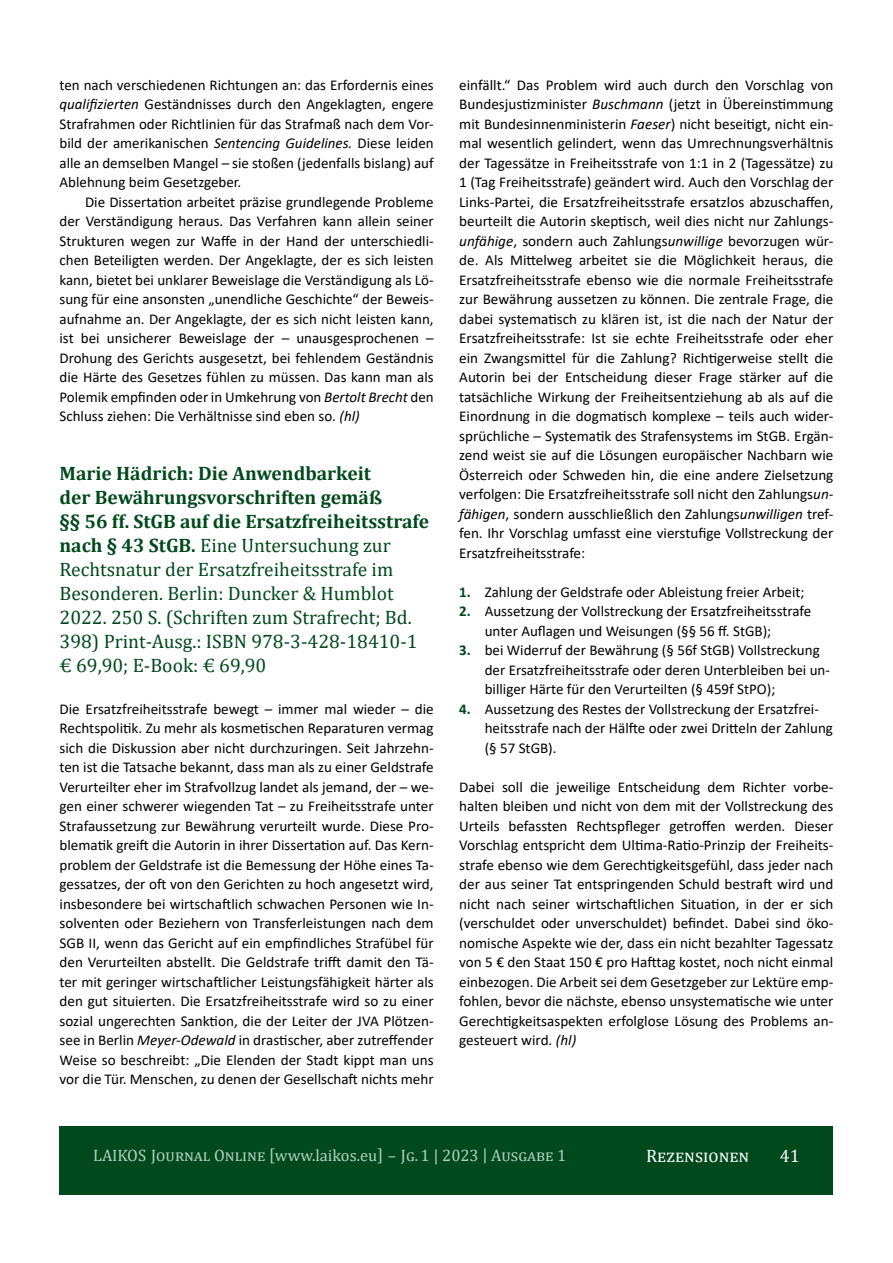
<style>
.page{position:relative;width:893px;height:1263px;background:#fff}
.page>*{position:absolute;margin:0;border:0;box-sizing:border-box;transform-origin:0 0}
.Ü1_ohneEinzug{font:19.5px/24px "Cambria";color:#00491d}
.t1{font:18px "Cambria";color:#fff}
.t2{font:16.5px "Cambria";color:#b3d1bd}
.Text_ZeileVor{font:15px/19.5px "Calibri";color:#000;text-align:justify}
.Text_mE{font:15px/19.5px "Calibri";color:#000;text-align:justify}
.Aufzählung{font:15px/19.5px "Calibri";color:#000}
.s1{font-style:italic}
.s2{font-weight:700}
.s3{font-weight:700;color:#00491d}
</style>
<div class="page">
<div style="left:60px;top:1127px;width:773px;height:68px;background:#00491d"></div>
<p class="Text_mE" style="left:60px;top:75px;width:376px">ten nach verschiedenen Richtungen an: das Erfordernis eines <span class="s1">qualifizierten</span> Geständnisses durch den Angeklagten, engere Strafrahmen oder Richtlinien für das Strafmaß nach dem Vor&shy;bild der amerikanischen <span class="s1">Sentencing Guidelines.</span> Diese leiden alle an demselben Mangel – sie stoßen (jedenfalls bislang) auf Ablehnung beim Gesetzgeber.</p>
<p class="Text_mE" style="left:60px;top:192px;width:376px;text-indent:26px">Die Dissertation arbeitet präzise grundlegende Probleme der Verständigung heraus. Das Verfahren kann allein seiner Strukturen wegen zur Waffe in der Hand der unterschiedli&shy;chen Beteiligten werden. Der Angeklagte, der es sich leisten kann, bietet bei unklarer Beweislage die Verständigung als Lö&shy;sung für eine ansonsten „unendliche Geschichte“ der Beweis&shy;aufnahme an. Der Angeklagte, der es sich nicht leisten kann, ist bei unsicherer Beweislage der – unausgesprochenen – Drohung des Gerichts ausgesetzt, bei fehlendem Geständnis die Härte des Gesetzes fühlen zu müssen. Das kann man als Polemik empfinden oder in Umkehrung von <span class="s1">Bertolt Brecht</span> den Schluss ziehen: Die Verhältnisse sind eben so. <span class="s1">(hl)</span></p>
<p class="Ü1_ohneEinzug" style="left:60px;top:461px;width:371px"><span class="s2">Marie Hädrich: Die Anwendbarkeit<br>der Bewährungsvorschriften gemäß<br>§§ 56 ff. StGB auf die Ersatzfreiheitsstrafe nach § 43 StGB.</span> Eine Untersuchung zur Rechtsnatur der Ersatzfreiheitsstrafe im Besonderen. Berlin: Duncker &amp; Humblot 2022. 250 S. (Schriften zum Strafrecht; Bd.<br>398) Print-Ausg.: ISBN 978-3-428-18410-1 € 69,90; E-Book: € 69,90</p>
<p class="Text_ZeileVor" style="left:60px;top:699px;width:376px">Die Ersatzfreiheitsstrafe bewegt – immer mal wieder – die Rechtspolitik. Zu mehr als kosmetischen Reparaturen vermag sich die Diskussion aber nicht durchzuringen. Seit Jahrzehn&shy;ten ist die Tatsache bekannt, dass man als zu einer Geldstrafe Verurteilter eher im Strafvollzug landet als jemand, der – we&shy;gen einer schwerer wiegenden Tat – zu Freiheitsstrafe unter Strafaussetzung zur Bewährung verurteilt wurde. Diese Pro&shy;blematik greift die Autorin in ihrer Dissertation auf. Das Kern&shy;problem der Geldstrafe ist die Bemessung der Höhe eines Ta&shy;gessatzes, der oft von den Gerichten zu hoch angesetzt wird, insbesondere bei wirtschaftlich schwachen Personen wie In&shy;solventen oder Beziehern von Transferleistungen nach dem SGB II, wenn das Gericht auf ein empfindliches Strafübel für den Verurteilten abstellt. Die Geldstrafe trifft damit den Tä&shy;ter mit geringer wirtschaftlicher Leistungsfähigkeit härter als den gut situierten. Die Ersatzfreiheitsstrafe wird so zu einer sozial ungerechten Sanktion, die der Leiter der JVA Plötzen&shy;see in Berlin <span class="s1">Meyer-Odewald</span> in drastischer, aber zutreffender Weise so beschreibt: „Die Elenden der Stadt kippt man uns vor die Tür. Menschen, zu denen der Gesellschaft nichts mehr</p>
<p class="Text_ZeileVor" style="left:459px;top:75px;width:376px">einfällt.“ Das Problem wird auch durch den Vorschlag von Bundesjustizminister <span class="s1">Buschmann</span> (jetzt in Übereinstimmung mit Bundesinnenministerin <span class="s1">Faeser</span>) nicht beseitigt, nicht ein&shy;mal wesentlich gelindert, wenn das Umrechnungsverhältnis der Tagessätze in Freiheitsstrafe von 1:1 in 2 (Tagessätze) zu 1 (Tag Freiheitsstrafe) geändert wird. Auch den Vorschlag der Links-Partei, die Ersatzfreiheitsstrafe ersatzlos abzuschaffen, beurteilt die Autorin skeptisch, weil dies nicht nur Zahlungs&shy;<span class="s1">unfähige</span>, sondern auch Zahlungs<span class="s1">unwillige</span> bevorzugen wür&shy;de. Als Mittelweg arbeitet sie die Möglichkeit heraus, die Ersatzfreiheitsstrafe ebenso wie die normale Freiheitsstrafe zur Bewährung aussetzen zu können. Die zentrale Frage, die dabei systematisch zu klären ist, ist die nach der Natur der Ersatzfreiheitsstrafe: Ist sie echte Freiheitsstrafe oder eher ein Zwangsmittel für die Zahlung? Richtigerweise stellt die Autorin bei der Entscheidung dieser Frage stärker auf die tatsächliche Wirkung der Freiheitsentziehung ab als auf die Einordnung in die dogmatisch komplexe – teils auch wider&shy;sprüchliche – Systematik des Strafensystems im StGB. Ergän&shy;zend weist sie auf die Lösungen europäischer Nachbarn wie Österreich oder Schweden hin, die eine andere Zielsetzung verfolgen: Die Ersatzfreiheitsstrafe soll nicht den Zahlungs<span class="s1">un&shy;fähigen</span>, sondern ausschließlich den Zahlungs<span class="s1">unwilligen</span> tref&shy;fen. Ihr Vorschlag umfasst eine vierstufige Vollstreckung der Ersatzfreiheitsstrafe:</p>
<p class="Aufzählung" style="left:459px;top:582px;width:347px"><span class="s3">1.</span> Zahlung der Geldstrafe oder Ableistung freier Arbeit;</p>
<p class="Aufzählung" style="left:485px;top:601px;width:328px;text-indent:-26px"><span class="s3">2.</span> Aussetzung der Vollstreckung der Ersatzfreiheitsstrafe unter Auflagen und Weisungen (§§ 56 ff. StGB);</p>
<p class="Aufzählung" style="left:485px;top:640px;width:347px;text-indent:-26px"><span class="s3">3.</span> bei Widerruf der Bewährung (§ 56f StGB) Vollstreckung der Ersatzfreiheitsstrafe oder deren Unterbleiben bei un&shy;billiger Härte für den Verurteilten (§ 459f StPO);</p>
<p class="Aufzählung" style="left:485px;top:699px;width:350px;text-indent:-26px"><span class="s3">4.</span> Aussetzung des Restes der Vollstreckung der Ersatzfrei&shy;heitsstrafe nach der Hälfte oder zwei Dritteln der Zahlung (§ 57 StGB).</p>
<p class="Text_ZeileVor" style="left:459px;top:777px;width:376px">Dabei soll die jeweilige Entscheidung dem Richter vorbe&shy;halten bleiben und nicht von dem mit der Vollstreckung des Urteils befassten Rechtspfleger getroffen werden. Dieser Vorschlag entspricht dem Ultima-Ratio-Prinzip der Freiheits&shy;strafe ebenso wie dem Gerechtigkeitsgefühl, dass jeder nach der aus seiner Tat entspringenden Schuld bestraft wird und nicht nach seiner wirtschaftlichen Situation, in der er sich (verschuldet oder unverschuldet) befindet. Dabei sind öko&shy;nomische Aspekte wie der, dass ein nicht bezahlter Tagessatz von 5 € den Staat 150 € pro Hafttag kostet, noch nicht einmal einbezogen. Die Arbeit sei dem Gesetzgeber zur Lektüre emp&shy;fohlen, bevor die nächste, ebenso unsystematische wie unter Gerechtigkeitsaspekten erfolglose Lösung des Problems an&shy;gesteuert wird. <span class="s1">(hl)</span></p>
<p class="t2" style="left:93px;top:1146px;width:475px">LAIKOS Journal Online [www.laikos.eu] – Jg. 1 | 2023 | Ausgabe 1</p>
<p class="t1" style="left:646px;top:1146px;width:105px">Rezensionen</p>
<p class="t1" style="left:780px;top:1145px;width:21px">41</p>
</div>
